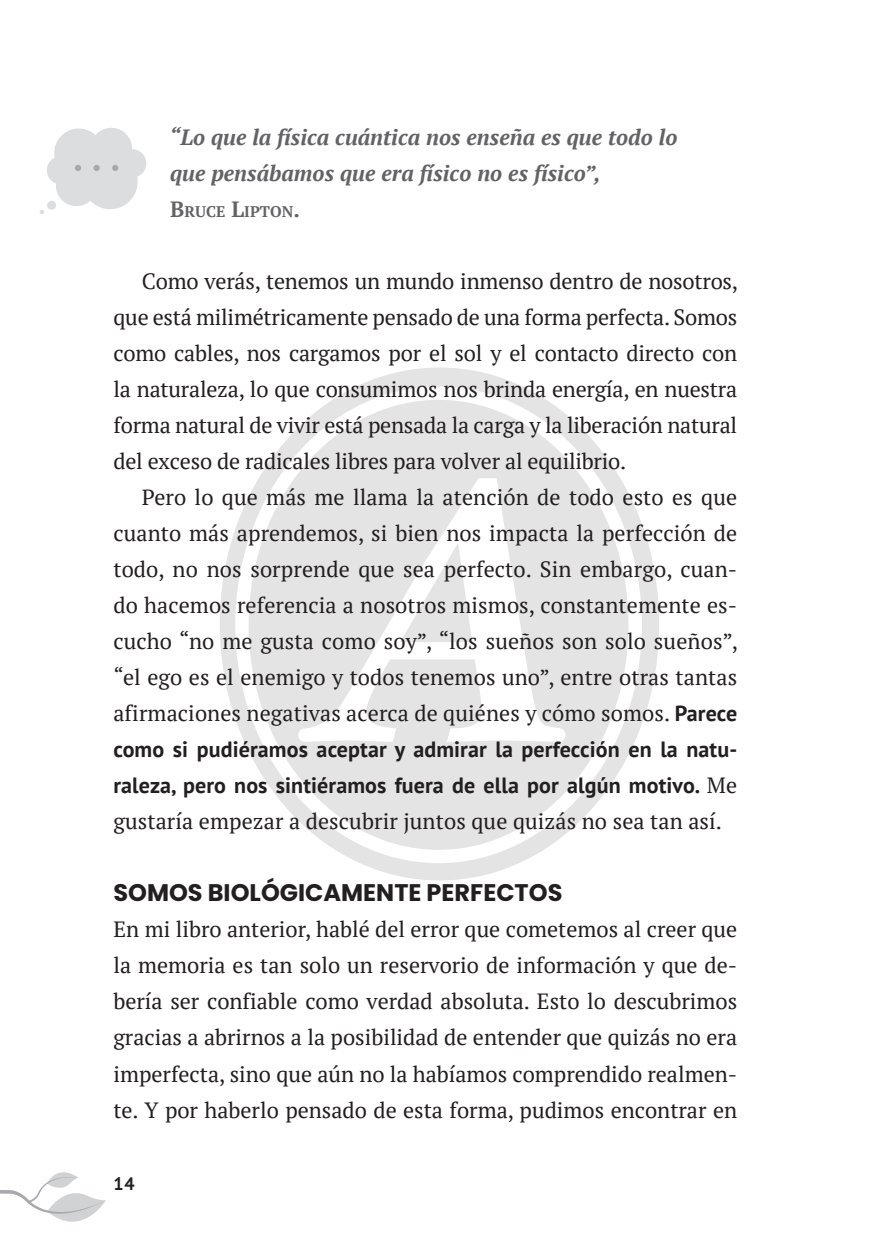
<style>
.page{position:relative;width:879px;height:1248px;background:#fff}
.page>*{position:absolute;margin:0;border:0;box-sizing:border-box;transform-origin:0 0}
.t1{font:700 24px "Poppins";color:#231f20}
.t2{font:22px/36px "PT Serif";color:#231f20;text-align:justify}
.t3{font:700 22px/36px "PT Sans";letter-spacing:.005em;color:#231f20}
.t4{font:italic 700 22px/36px "PT Serif";color:#636366}
.t5{font:700 18px "PT Sans";color:#231f20}
.t6{font:700 15.4px "PT Serif";color:#636366}
.s1{font-size:22px}
.s2{font-family:"PT Sans";font-weight:700}
.s3{font-family:"PT Serif";font-weight:400}
</style>
<div class="page">
<svg style="left:40px;top:128px;width:107px;height:86px"></svg>
<svg style="left:0;top:1172px;width:106px;height:50px"></svg>
<svg style="left:220px;top:367px;width:439px;height:513px"></svg>
<svg style="left:249px;top:400px;width:379px;height:449px;fill:#e5e4e4"></svg>
<svg style="left:400px;top:544px;width:72px;height:98px"></svg>
<p class="t4" style="left:169px;top:119px;width:510px">“Lo que la física cuántica nos enseña es que todo lo que pensábamos que era físico no es físico”,</p>
<p class="t6" style="left:170px;top:201px;width:131px"><span class="s1">B</span>RUCE <span class="s1">L</span>IPTON<span class="s1">.</span></p>
<p class="t2" style="left:113px;top:263px;width:626px;text-indent:28px">Como verás, tenemos un mundo inmenso dentro de nosotros, que está milimétricamente pensado de una forma perfecta. Somos como cables, nos cargamos por el sol y el contacto directo con la naturaleza, lo que consumimos nos brinda energía, en nuestra forma natural de vivir está pensada la carga y la liberación natural del exceso de radicales libres para volver al equilibrio.</p>
<p class="t2" style="left:113px;top:479px;width:626px;text-indent:28px">Pero lo que más me llama la atención de todo esto es que cuanto más aprendemos, si bien nos impacta la perfección de todo, no nos sorprende que sea perfecto. Sin embargo, cuan&shy;do hacemos referencia a nosotros mismos, constantemente es&shy;cucho “no me gusta como soy”, “los sueños son solo sueños”, “el ego es el enemigo y todos tenemos uno”, entre otras tantas afirmaciones negativas acerca de quiénes y cómo somos. <span class="s2">Parece</span></p>
<p class="t3" style="left:113px;top:731px;width:625px">como si pudiéramos aceptar y admirar la perfección en la natu&shy;raleza, pero nos sintiéramos fuera de ella por algún motivo. <span class="s3">Me</span></p>
<p class="t2" style="left:113px;top:803px;width:610px">gustaría empezar a descubrir juntos que quizás no sea tan así.</p>
<p class="t1" style="left:113px;top:879px;width:450px">SOMOS BIOLÓGICAMENTE PERFECTOS</p>
<p class="t2" style="left:113px;top:911px;width:625px">En mi libro anterior, hablé del error que cometemos al creer que la memoria es tan solo un reservorio de información y que de&shy;bería ser confiable como verdad absoluta. Esto lo descubrimos gracias a abrirnos a la posibilidad de entender que quizás no era imperfecta, sino que aún no la habíamos comprendido realmen&shy;te. Y por haberlo pensado de esta forma, pudimos encontrar en</p>
<p class="t5" style="left:113px;top:1171px;width:23px">14</p>
</div>
